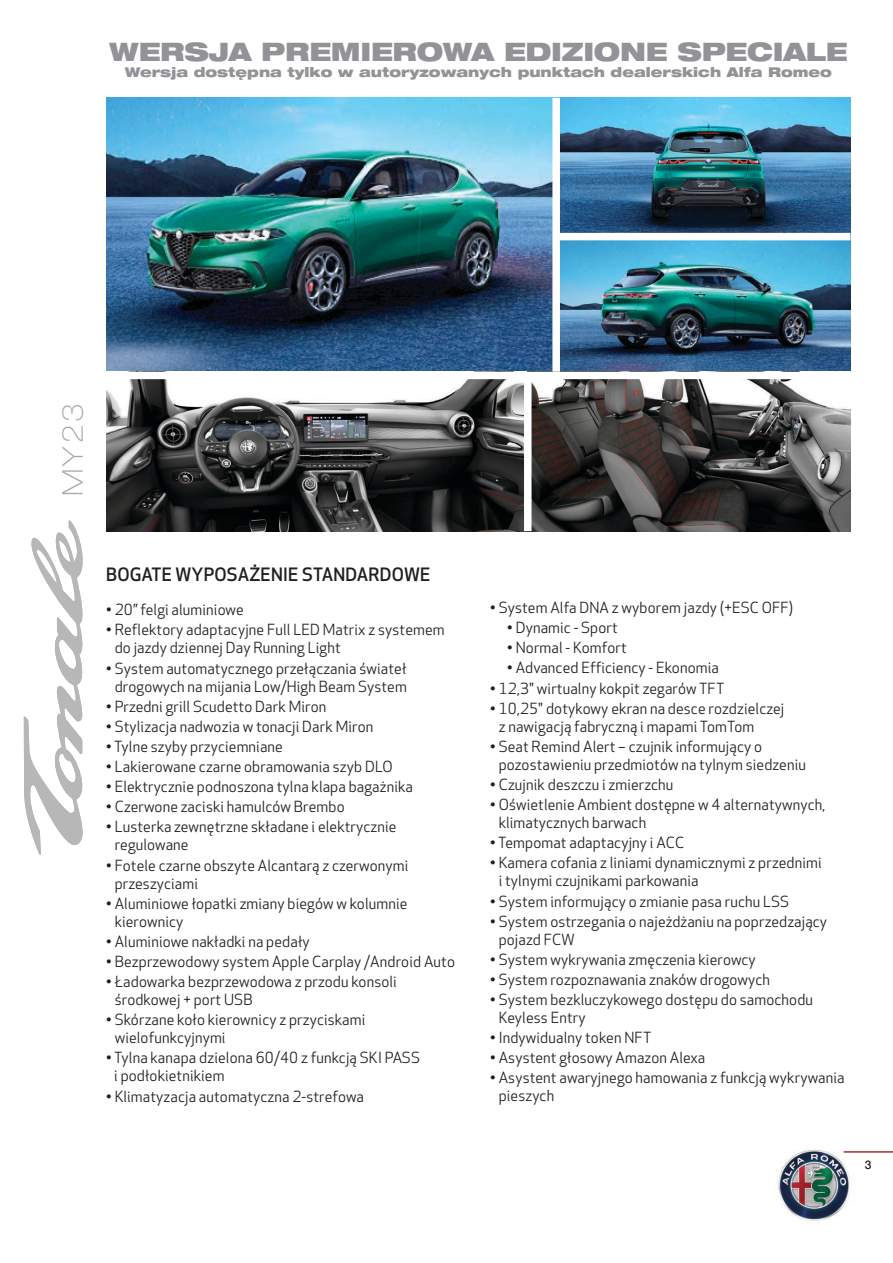
<style>
.page{position:relative;width:893px;height:1263px;background:#fff}
.page>*{position:absolute;margin:0;border:0;box-sizing:border-box;transform-origin:0 0}
.t1{font:100 expanded 28.5px "Helvetica Neue LT Pro";color:#a7a9ac}
.t2{font:900 expanded 25.5px "Helvetica Neue LT Pro";letter-spacing:-.01em;color:#929396}
.t3{font:500 18px "Apex New";letter-spacing:.01em;color:#231f20}
.t4{font:15px/18px "Apex New";letter-spacing:.01em;color:#231f20}
.t5{font:900 expanded 13.5px "Helvetica Neue LT Pro";color:#929396}
.t6{font:500 12px "Helvetica Neue LT Pro";color:#231f20}
</style>
<div class="page">
<img style="left:778px;top:1149px;width:72px;height:75px">
<hr style="left:844px;top:1151px;width:49px;height:2px;background:#a72c31">
<svg style="left:24px;top:520px;width:59px;height:335px"></svg>
<img style="left:106px;top:98px;width:446px;height:274px">
<img style="left:560px;top:98px;width:290px;height:274px">
<img style="left:106px;top:379px;width:418px;height:152px">
<img style="left:531px;top:379px;width:319px;height:152px">
<div style="left:556px;top:233px;width:294px;height:7px;background:#fff"></div>
<h2 class="t2" style="left:109px;top:35px;width:740px">WERSJA PREMIEROWA EDIZIONE SPECIALE</h2>
<p class="t5" style="left:125px;top:63px;width:709px">Wersja dostępna tylko w autoryzowanych punktach dealerskich Alfa Romeo</p>
<h1 class="t1" style="left:56px;top:496px;width:94px;rotate:-90deg">MY23</h1>
<p class="t3" style="left:106px;top:564px;width:326px">BOGATE WYPOSAŻENIE STANDARDOWE</p>
<p class="t4" style="left:106px;top:601px;width:139px">• 20” felgi aluminiowe</p>
<p class="t4" style="left:115px;top:621px;width:331px;text-indent:-8px">• Reflektory adaptacyjne Full LED Matrix z systemem do jazdy dziennej Day Running Light</p>
<p class="t4" style="left:106px;top:660px;width:302px;text-align:center">• System automatycznego przełączania świateł drogowych na mijania Low/High Beam System</p>
<p class="t4" style="left:106px;top:698px;width:222px">• Przedni grill Scudetto Dark Miron</p>
<p class="t4" style="left:106px;top:718px;width:269px">• Stylizacja nadwozia w tonacji Dark Miron</p>
<p class="t4" style="left:106px;top:738px;width:178px">• Tylne szyby przyciemniane</p>
<p class="t4" style="left:106px;top:758px;width:288px">• Lakierowane czarne obramowania szyb DLO</p>
<p class="t4" style="left:106px;top:778px;width:308px">• Elektrycznie podnoszona tylna klapa bagażnika</p>
<p class="t4" style="left:106px;top:798px;width:240px">• Czerwone zaciski hamulców Brembo</p>
<p class="t4" style="left:115px;top:818px;width:283px;text-indent:-8px">• Lusterka zewnętrzne składane i elektrycznie regulowane</p>
<p class="t4" style="left:115px;top:857px;width:295px;text-indent:-8px">• Fotele czarne obszyte Alcantarą z czerwonymi przeszyciami</p>
<p class="t4" style="left:115px;top:895px;width:294px;text-indent:-8px">• Aluminiowe łopatki zmiany biegów w kolumnie kierownicy</p>
<p class="t4" style="left:106px;top:933px;width:205px">• Aluminiowe nakładki na pedały</p>
<p class="t4" style="left:106px;top:953px;width:350px">• Bezprzewodowy system Apple Carplay /Android Auto</p>
<p class="t4" style="left:115px;top:973px;width:284px;text-indent:-8px">• Ładowarka bezprzewodowa z przodu konsoli środkowej + port USB</p>
<p class="t4" style="left:115px;top:1011px;width:252px;text-indent:-8px">• Skórzane koło kierownicy z przyciskami wielofunkcyjnymi</p>
<p class="t4" style="left:114px;top:1049px;width:307px;text-indent:-8px">• Tylna kanapa dzielona 60/40 z funkcją SKI PASS i podłokietnikiem</p>
<p class="t4" style="left:106px;top:1087px;width:259px">• Klimatyzacja automatyczna 2-strefowa</p>
<p class="t4" style="left:490px;top:599px;width:304px">• System Alfa DNA z wyborem jazdy (+ESC OFF)</p>
<p class="t4" style="left:507px;top:619px;width:112px">• Dynamic - Sport</p>
<p class="t4" style="left:507px;top:639px;width:121px">• Normal - Komfort</p>
<p class="t4" style="left:507px;top:659px;width:213px">• Advanced Efficiency - Ekonomia</p>
<p class="t4" style="left:490px;top:680px;width:236px">• 12,3" wirtualny kokpit zegarów TFT</p>
<p class="t4" style="left:499px;top:700px;width:287px;text-indent:-8px">• 10,25" dotykowy ekran na desce rozdzielczej z nawigacją fabryczną i mapami TomTom</p>
<p class="t4" style="left:499px;top:738px;width:309px;text-indent:-8px">• Seat Remind Alert – czujnik informujący o pozostawieniu przedmiotów na tylnym siedzeniu</p>
<p class="t4" style="left:490px;top:776px;width:185px">• Czujnik deszczu i zmierzchu</p>
<p class="t4" style="left:499px;top:796px;width:328px;text-indent:-8px">• Oświetlenie Ambient dostępne w 4 alternatywnych, klimatycznych barwach</p>
<p class="t4" style="left:490px;top:834px;width:195px">• Tempomat adaptacyjny i ACC</p>
<p class="t4" style="left:499px;top:854px;width:324px;text-indent:-8px">• Kamera cofania z liniami dynamicznymi z przednimi i tylnymi czujnikami parkowania</p>
<p class="t4" style="left:490px;top:893px;width:300px">• System informujący o zmianie pasa ruchu LSS</p>
<p class="t4" style="left:499px;top:913px;width:330px;text-indent:-8px">• System ostrzegania o najeżdżaniu na poprzedzający pojazd FCW</p>
<p class="t4" style="left:490px;top:951px;width:267px">• System wykrywania zmęczenia kierowcy</p>
<p class="t4" style="left:490px;top:971px;width:281px">• System rozpoznawania znaków drogowych</p>
<p class="t4" style="left:499px;top:991px;width:316px;text-indent:-8px">• System bezkluczykowego dostępu do samochodu<br>Keyless Entry</p>
<p class="t4" style="left:490px;top:1029px;width:163px">• Indywidualny token NFT</p>
<p class="t4" style="left:490px;top:1049px;width:216px">• Asystent głosowy Amazon Alexa</p>
<p class="t4" style="left:499px;top:1069px;width:347px;text-indent:-8px">• Asystent awaryjnego hamowania z funkcją wykrywania pieszych</p>
<p class="t6" style="left:865px;top:1158px;width:8px">3</p>
</div>
